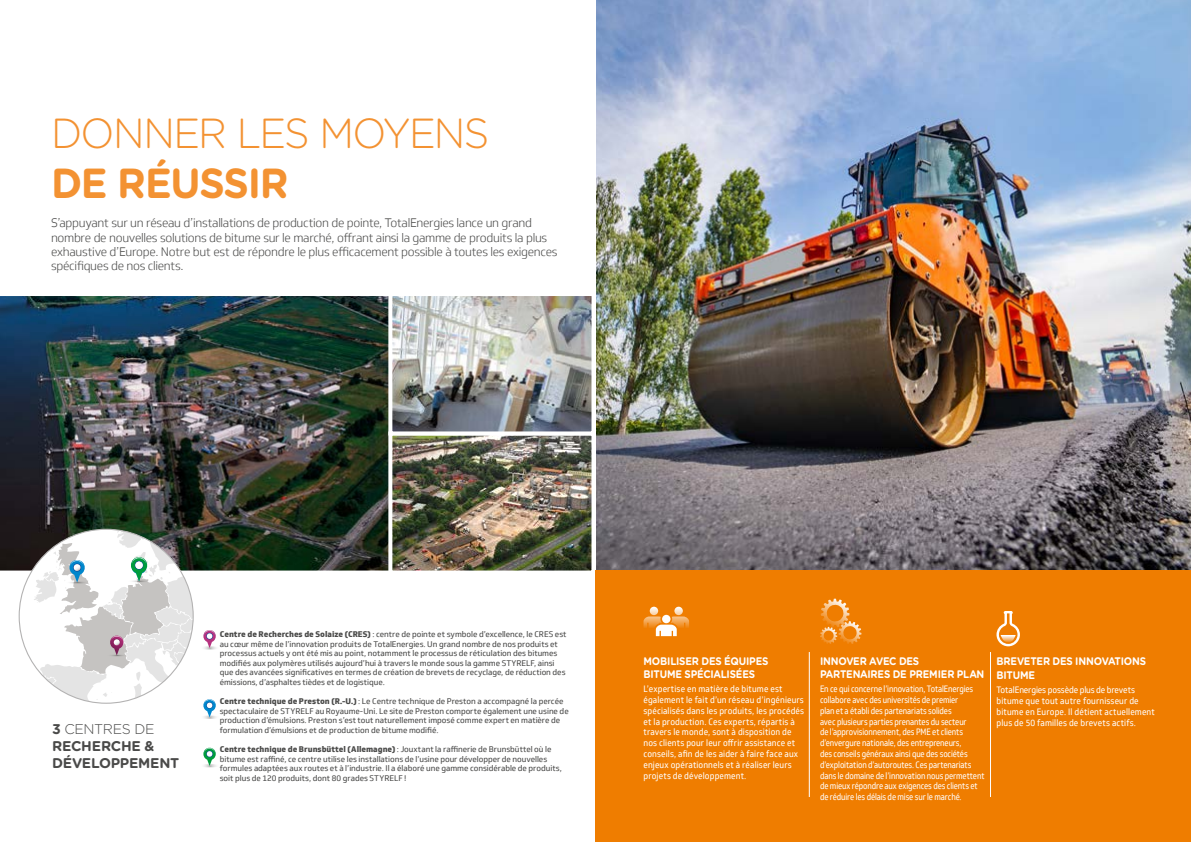
<style>
.page{position:relative;width:1191px;height:842px;background:#fff}
.page>*{position:absolute;margin:0;border:0;box-sizing:border-box;transform-origin:0 0}
.t1{font:300 42px "Gotham Rounded";letter-spacing:-.045em;color:#f39232;scale:.95 1}
.t2{font:700 42px "Gotham Rounded";letter-spacing:-.035em;color:#f39232;scale:.95 1}
.t3{font:700 14.1px/16.9px "Gotham Rounded";letter-spacing:-.02em;color:#4a4a49}
.t4{font:300 12px/14.4px "Soleto";letter-spacing:-.025em;color:#4a4a49}
.t5{font:700 11px/13.2px "Gotham Rounded";letter-spacing:-.02em;color:#fff;scale:.9 1}
.t6{font:9px/10.8px "Soleto";letter-spacing:.015em;color:#fff;scale:.9 1}
.t7{font:9px/10.8px "Soleto";letter-spacing:-.005em;color:#fff;scale:.84 1}
.t8{font:8px/9.6px "Soleto";letter-spacing:-.005em;color:#4a4a49}
.s1{font-weight:300}
.s2{font-weight:800}
</style>
<div class="page">
<img style="left:596px;top:0;width:595px;height:571px">
<img style="left:0;top:296px;width:388px;height:278px">
<img style="left:393px;top:297px;width:197px;height:272px">
<div style="left:388px;top:431px;width:207px;height:143px;border:4px solid #fff"></div>
<div style="left:388px;top:292px;width:207px;height:143px;border:4px solid #fff"></div>
<div style="left:19px;top:529px;width:174px;height:174px;background:#fff;border-radius:50%"></div>
<div style="left:595px;top:571px;width:596px;height:271px;background:#ef7d00"></div>
<hr style="left:809px;top:652px;width:1px;height:145px;background:#fff">
<hr style="left:990px;top:652px;width:1px;height:145px;background:#fff">
<svg style="left:643px;top:607px;width:46px;height:29px"></svg>
<svg style="left:820px;top:599px;width:41px;height:45px"></svg>
<svg style="left:996px;top:611px;width:24px;height:35px"></svg>
<svg style="left:203px;top:699px;width:13px;height:20px"></svg>
<svg style="left:203px;top:747px;width:13px;height:20px"></svg>
<svg style="left:32px;top:529px;width:161px;height:174px"></svg>
<svg style="left:203px;top:630px;width:13px;height:19px"></svg>
<h1 class="t1" style="left:51px;top:105px;width:463px">DONNER LES MOYENS</h1>
<h1 class="t2" style="left:51px;top:153px;width:252px">DE RÉUSSIR</h1>
<p class="t4" style="left:51px;top:216px;width:508px">S’appuyant sur un réseau d’installations de production de pointe, TotalEnergies lance un grand nombre de nouvelles solutions de bitume sur le marché, offrant ainsi la gamme de produits la plus exhaustive d’Europe. Notre but est de répondre le plus efficacement possible à toutes les exigences spécifiques de nos clients.</p>
<h2 class="t3" style="left:52px;top:720px;width:129px">3 <span class="s1">CENTRES DE<br></span>RECHERCHE &amp;<br>DÉVELOPPEMENT</h2>
<p class="t8" style="left:220px;top:629px;width:348px"><span class="s2">Centre de Recherches de Solaize (CRES)</span> : centre de pointe et symbole d’excellence, le CRES est au cœur même de l’innovation produits de TotalEnergies. Un grand nombre de nos produits et processus actuels y ont été mis au point, notamment le processus de réticulation des bitumes modifiés aux polymères utilisés aujourd’hui à travers le monde sous la gamme STYRELF, ainsi que des avancées significatives en termes de création de brevets de recyclage, de réduction des émissions, d’asphaltes tièdes et de logistique.</p>
<p class="t8" style="left:220px;top:697px;width:350px"><span class="s2">Centre technique de Preston (R.-U.)</span> : Le Centre technique de Preston a accompagné la percée spectaculaire de STYRELF au Royaume-Uni. Le site de Preston comporte également une usine de production d’émulsions. Preston s’est tout naturellement imposé comme expert en matière de formulation d’émulsions et de production de bitume modifié.</p>
<p class="t8" style="left:220px;top:745px;width:343px"><span class="s2">Centre technique de Brunsbüttel (Allemagne)</span> : Jouxtant la raffinerie de Brunsbüttel où le bitume est raffiné, ce centre utilise les installations de l’usine pour développer de nouvelles formules adaptées aux routes et à l’industrie. Il a élaboré une gamme considérable de produits, soit plus de 120 produits, dont 80 grades STYRELF !</p>
<h3 class="t5" style="left:643px;top:654px;width:140px">MOBILISER DES ÉQUIPES<br>BITUME SPÉCIALISÉES</h3>
<p class="t6" style="left:643px;top:684px;width:180px">L’expertise en matière de bitume est également le fait d’un réseau d’ingénieurs spécialisés dans les produits, les procédés et la production. Ces experts, répartis à travers le monde, sont à disposition de nos clients pour leur offrir assistance et conseils, afin de les aider à faire face aux enjeux opérationnels et à réaliser leurs projets de développement.</p>
<h3 class="t5" style="left:820px;top:654px;width:184px">INNOVER AVEC DES<br>PARTENAIRES DE PREMIER PLAN</h3>
<p class="t7" style="left:820px;top:684px;width:197px">En ce qui concerne l’innovation, TotalEnergies collabore avec des universités de premier<br>plan et a établi des partenariats solides<br>avec plusieurs parties prenantes du secteur<br>de l’approvisionnement, des PME et clients d’envergure nationale, des entrepreneurs,<br>des conseils généraux ainsi que des sociétés d’exploitation d’autoroutes. Ces partenariats dans le domaine de l’innovation nous permettent de mieux répondre aux exigences des clients et de réduire les délais de mise sur le marché.</p>
<h3 class="t5" style="left:996px;top:653px;width:168px;line-height:14.4px">BREVETER DES INNOVATIONS<br>BITUME</h3>
<p class="t6" style="left:996px;top:685px;width:177px">TotalEnergies possède plus de brevets bitume que tout autre fournisseur de bitume en Europe. Il détient actuellement plus de 50 familles de brevets actifs.</p>
</div>
